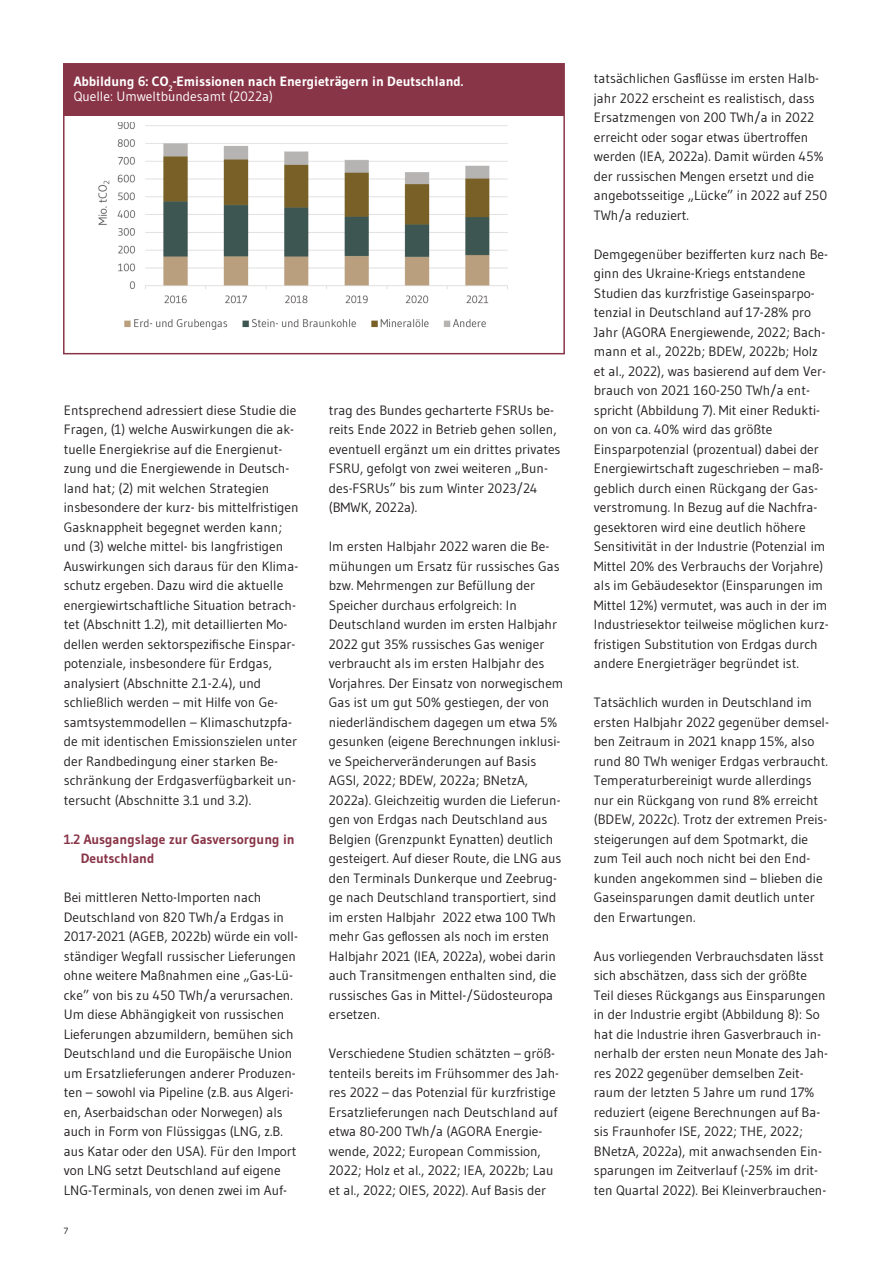
<style>
.page{position:relative;width:893px;height:1263px;background:#fff}
.page>*{position:absolute;margin:0;border:0;box-sizing:border-box;transform-origin:0 0}
.t1{font:13.5px/19.5px "Gudea";color:#231f20}
.t2{font:700 13.5px/15px "Gudea";color:#fff}
.t3{font:700 13.5px/19.5px "Gudea";color:#893548}
.t4{font:9px "Gudea";color:#231f20}
.s1{font-weight:400}
</style>
<div class="page">
<div style="left:64px;top:64px;width:500px;height:51px;background:#893548"></div>
<img style="left:98px;top:122px;width:410px;height:208px">
<div style="left:63px;top:63px;width:502px;height:291px;border:2px solid #893548"></div>
<p class="t2" style="left:74px;top:74px;width:391px">Abbildung 6: CO<sub>2</sub>-Emissionen nach Energieträgern in Deutschland.<br><span class="s1">Quelle: Umweltbundesamt (2022a)</span></p>
<p class="t1" style="left:64px;top:400px;width:236px">Entsprechend adressiert diese Studie die Fragen, (1) welche Auswirkungen die ak&shy;tuelle Energiekrise auf die Energienut&shy;zung und die Energiewende in Deutsch&shy;land hat; (2) mit welchen Strategien insbesondere der kurz- bis mittelfristigen Gasknappheit begegnet werden kann; und (3) welche mittel- bis langfristigen Auswirkungen sich daraus für den Klima&shy;schutz ergeben. Dazu wird die aktuelle energiewirtschaftliche Situation betrach&shy;tet (Abschnitt 1.2), mit detaillierten Mo&shy;dellen werden sektorspezifische Einspar&shy;potenziale, insbesondere für Erdgas, analysiert (Abschnitte 2.1-2.4), und schließlich werden – mit Hilfe von Ge&shy;samtsystemmodellen – Klimaschutzpfa&shy;de mit identischen Emissionszielen unter der Randbedingung einer starken Be&shy;schränkung der Erdgasverfügbarkeit un&shy;tersucht (Abschnitte 3.1 und 3.2).</p>
<p class="t3" style="left:81px;top:829px;width:215px;text-indent:-17px">1.2 Ausgangslage zur Gasversorgung in<br>Deutschland</p>
<p class="t1" style="left:64px;top:888px;width:236px">Bei mittleren Netto-Importen nach Deutschland von 820 TWh/a Erdgas in 2017-2021 (AGEB, 2022b) würde ein voll&shy;ständiger Wegfall russischer Lieferungen ohne weitere Maßnahmen eine „Gas-Lü&shy;cke” von bis zu 450 TWh/a verursachen.<br>Um diese Abhängigkeit von russischen Lieferungen abzumildern, bemühen sich Deutschland und die Europäische Union um Ersatzlieferungen anderer Produzen&shy;ten – sowohl via Pipeline (z.B. aus Algeri&shy;en, Aserbaidschan oder Norwegen) als auch in Form von Flüssiggas (LNG, z.B. aus Katar oder den USA). Für den Import von LNG setzt Deutschland auf eigene LNG-Terminals, von denen zwei im Auf-</p>
<p class="t4" style="left:64px;top:1225px;width:6px">7</p>
<p class="t1" style="left:329px;top:400px;width:233px">trag des Bundes gecharterte FSRUs be&shy;reits Ende 2022 in Betrieb gehen sollen, eventuell ergänzt um ein drittes privates FSRU, gefolgt von zwei weiteren „Bun&shy;des-FSRUs” bis zum Winter 2023/24 (BMWK, 2022a).</p>
<p class="t1" style="left:329px;top:537px;width:236px">Im ersten Halbjahr 2022 waren die Be&shy;mühungen um Ersatz für russisches Gas bzw. Mehrmengen zur Befüllung der Speicher durchaus erfolgreich: In Deutschland wurden im ersten Halbjahr 2022 gut 35% russisches Gas weniger verbraucht als im ersten Halbjahr des Vorjahres. Der Einsatz von norwegischem Gas ist um gut 50% gestiegen, der von niederländischem dagegen um etwa 5% gesunken (eigene Berechnungen inklusi&shy;ve Speicherveränderungen auf Basis AGSI, 2022; BDEW, 2022a; BNetzA, 2022a). Gleichzeitig wurden die Lieferun&shy;gen von Erdgas nach Deutschland aus Belgien (Grenzpunkt Eynatten) deutlich gesteigert. Auf dieser Route, die LNG aus den Terminals Dunkerque und Zeebrug&shy;ge nach Deutschland transportiert, sind im ersten Halbjahr 2022 etwa 100 TWh mehr Gas geflossen als noch im ersten Halbjahr 2021 (IEA, 2022a), wobei darin auch Transitmengen enthalten sind, die russisches Gas in Mittel-/Südosteuropa ersetzen.</p>
<p class="t1" style="left:329px;top:1044px;width:232px">Verschiedene Studien schätzten – größ&shy;tenteils bereits im Frühsommer des Jah&shy;res 2022 – das Potenzial für kurzfristige Ersatzlieferungen nach Deutschland auf etwa 80-200 TWh/a (AGORA Energie&shy;wende, 2022; European Commission, 2022; Holz et al., 2022; IEA, 2022b; Lau et al., 2022; OIES, 2022). Auf Basis der</p>
<p class="t1" style="left:594px;top:69px;width:235px">tatsächlichen Gasflüsse im ersten Halb&shy;jahr 2022 erscheint es realistisch, dass Ersatzmengen von 200 TWh/a in 2022 erreicht oder sogar etwas übertroffen werden (IEA, 2022a). Damit würden 45% der russischen Mengen ersetzt und die angebotsseitige „Lücke” in 2022 auf 250<br>TWh/a reduziert.</p>
<p class="t1" style="left:594px;top:244px;width:236px">Demgegenüber bezifferten kurz nach Be&shy;ginn des Ukraine-Kriegs entstandene Studien das kurzfristige Gaseinsparpo&shy;tenzial in Deutschland auf 17-28% pro Jahr (AGORA Energiewende, 2022; Bach&shy;mann et al., 2022b; BDEW, 2022b; Holz et al., 2022), was basierend auf dem Ver&shy;brauch von 2021 160-250 TWh/a ent&shy;spricht (Abbildung 7). Mit einer Redukti&shy;on von ca. 40% wird das größte Einsparpotenzial (prozentual) dabei der Energiewirtschaft zugeschrieben – maß&shy;geblich durch einen Rückgang der Gas&shy;verstromung. In Bezug auf die Nachfra&shy;gesektoren wird eine deutlich höhere Sensitivität in der Industrie (Potenzial im Mittel 20% des Verbrauchs der Vorjahre) als im Gebäudesektor (Einsparungen im Mittel 12%) vermutet, was auch in der im Industriesektor teilweise möglichen kurz&shy;fristigen Substitution von Erdgas durch andere Energieträger begründet ist.</p>
<p class="t1" style="left:594px;top:693px;width:237px">Tatsächlich wurden in Deutschland im ersten Halbjahr 2022 gegenüber demsel&shy;ben Zeitraum in 2021 knapp 15%, also rund 80 TWh weniger Erdgas verbraucht.<br>Temperaturbereinigt wurde allerdings nur ein Rückgang von rund 8% erreicht (BDEW, 2022c). Trotz der extremen Preis&shy;steigerungen auf dem Spotmarkt, die zum Teil auch noch nicht bei den End&shy;kunden angekommen sind – blieben die Gaseinsparungen damit deutlich unter den Erwartungen.</p>
<p class="t1" style="left:594px;top:946px;width:236px">Aus vorliegenden Verbrauchsdaten lässt sich abschätzen, dass sich der größte Teil dieses Rückgangs aus Einsparungen in der Industrie ergibt (Abbildung 8): So hat die Industrie ihren Gasverbrauch in&shy;nerhalb der ersten neun Monate des Jah&shy;res 2022 gegenüber demselben Zeit&shy;raum der letzten 5 Jahre um rund 17% reduziert (eigene Berechnungen auf Ba&shy;sis Fraunhofer ISE, 2022; THE, 2022; BNetzA, 2022a), mit anwachsenden Ein&shy;sparungen im Zeitverlauf (-25% im drit&shy;ten Quartal 2022). Bei Kleinverbrauchen-</p>
</div>
